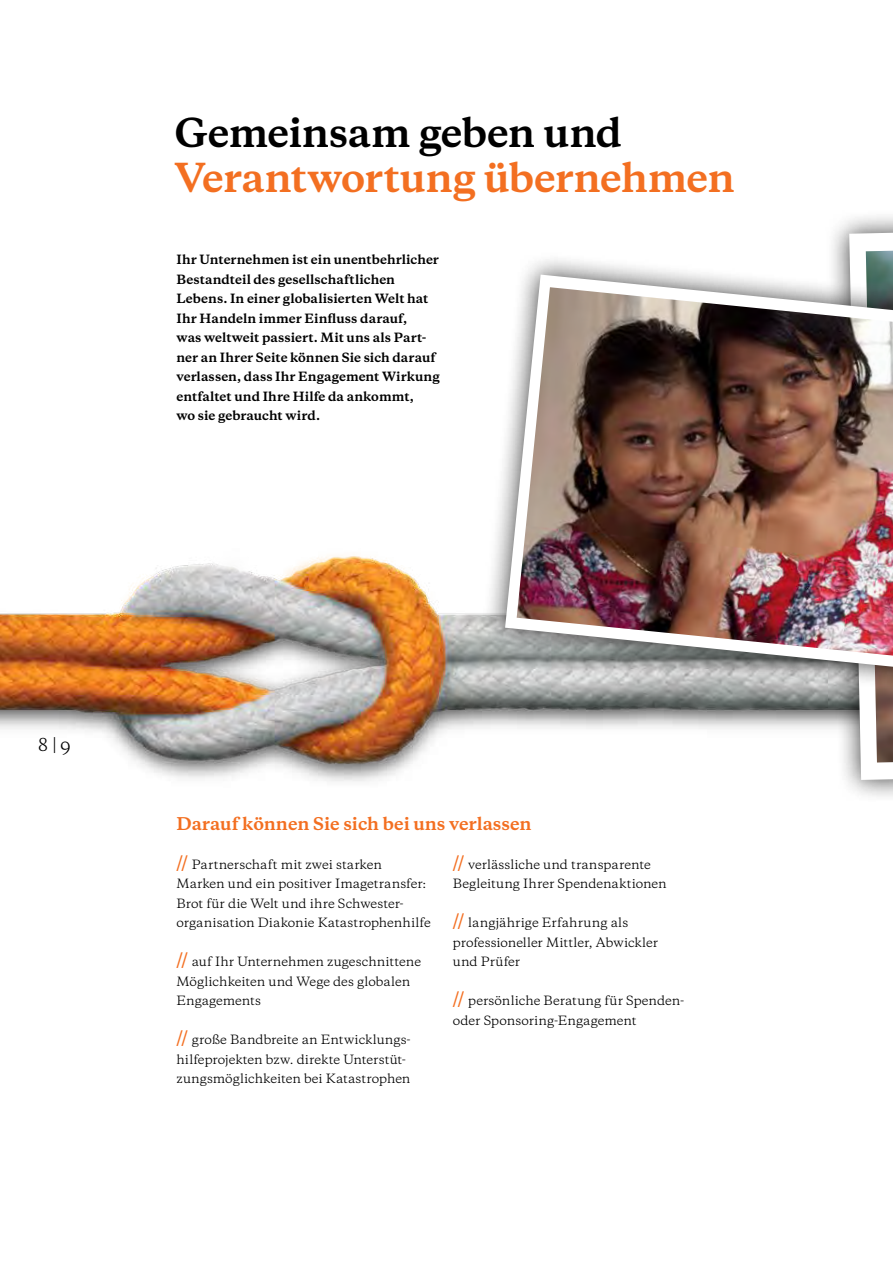
<style>
.page{position:relative;width:893px;height:1263px;background:#fff}
.page>*{position:absolute;margin:0;border:0;box-sizing:border-box;transform-origin:0 0}
.t1{font:700 37.5px "Galaxie Copernicus";letter-spacing:-.015em;color:#f36f21}
.t2{font:700 37.5px "Galaxie Copernicus";letter-spacing:-.01em;color:#000}
.t3{font:16.8px "Galaxie Copernicus";color:#000}
.t4{font:700 16.5px "Galaxie Copernicus";color:#f36f21}
.t5{font:12px/19.5px "Galaxie Copernicus";color:#000}
.t6{font:700 12px/19.5px "Galaxie Copernicus";letter-spacing:.005em;color:#000}
.s1{font-weight:700;font-size:16.5px;color:#f36f21}
</style>
<div class="page">
<img style="left:0;top:556px;width:826px;height:226px">
<div style="left:826px;top:193px;width:67px;height:610px;background:#000;opacity:.75"></div>
<svg style="left:849px;top:233px;width:44px;height:547px"></svg>
<img style="left:866px;top:251px;width:27px;height:511px">
<div style="left:483px;top:252px;width:410px;height:450px;background:#000;opacity:.75"></div>
<svg style="left:505px;top:275px;width:388px;height:392px"></svg>
<img style="left:517px;top:287px;width:376px;height:369px">
<h1 class="t2" style="left:174px;top:108px;width:449px">Gemeinsam geben und</h1>
<h1 class="t1" style="left:174px;top:153px;width:562px">Verantwortung übernehmen</h1>
<p class="t6" style="left:176px;top:250px;width:265px">Ihr Unternehmen ist ein unentbehrlicher Bestandteil des gesellschaftlichen Lebens. In einer globalisierten Welt hat Ihr Handeln immer Einfluss darauf,<br>was weltweit passiert. Mit uns als Part&shy;ner an Ihrer Seite können Sie sich darauf verlassen, dass Ihr Engagement Wirkung entfaltet und Ihre Hilfe da ankommt,<br>wo sie gebraucht wird.</p>
<h2 class="t3" style="left:38px;top:733px;width:34px">8 | 9</h2>
<h3 class="t4" style="left:176px;top:812px;width:357px">Darauf können Sie sich bei uns verlassen</h3>
<p class="t5" style="left:176px;top:854px;width:256px"><span class="s1">//</span> Partnerschaft mit zwei starken Marken und ein positiver Imagetransfer:<br>Brot für die Welt und ihre Schwester&shy;organisation Diakonie Katastrophenhilfe</p>
<p class="t5" style="left:176px;top:952px;width:246px"><span class="s1">//</span> auf Ihr Unternehmen zugeschnittene<br>Möglichkeiten und Wege des globalen<br>Engagements</p>
<p class="t5" style="left:176px;top:1030px;width:236px"><span class="s1">//</span> große Bandbreite an Entwicklungs&shy;hilfeprojekten bzw. direkte Unterstüt&shy;zungsmöglichkeiten bei Katastrophen</p>
<p class="t5" style="left:453px;top:854px;width:215px"><span class="s1">//</span> verlässliche und transparente<br>Begleitung Ihrer Spendenaktionen</p>
<p class="t5" style="left:453px;top:913px;width:207px"><span class="s1">//</span> langjährige Erfahrung als professioneller Mittler, Abwickler und Prüfer</p>
<p class="t5" style="left:453px;top:991px;width:233px"><span class="s1">//</span> persönliche Beratung für Spenden&shy;oder Sponsoring-Engagement</p>
</div>
